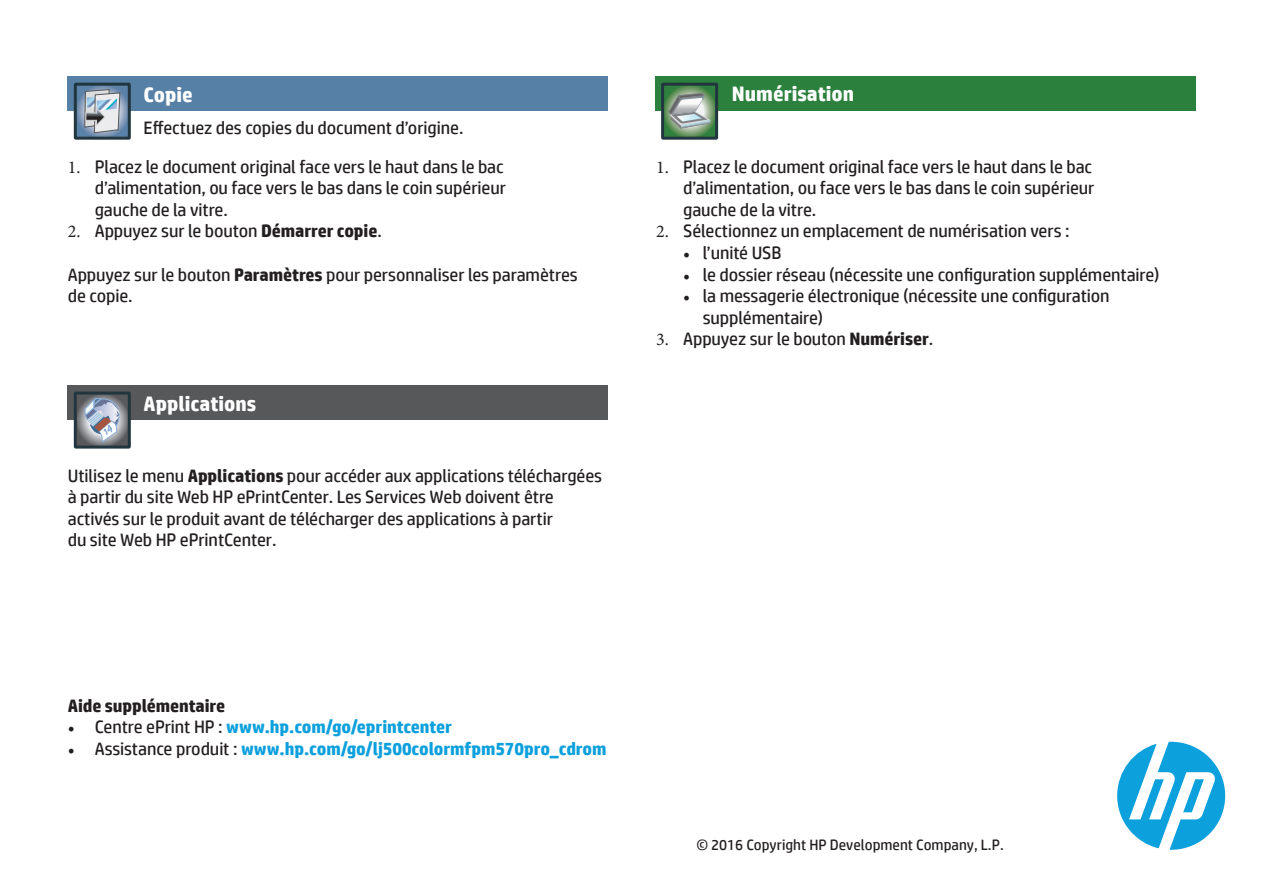
<style>
.page{position:relative;width:1263px;height:893px;background:#fff}
.page>*{position:absolute;margin:0;border:0;box-sizing:border-box;transform-origin:0 0}
.t1{font:700 21px "HP Simplified";color:#fff}
.t2{font:18px/21.6px "HP Simplified";letter-spacing:-.005em;color:#231f20}
.t3{font:700 18px "HP Simplified";letter-spacing:-.005em;color:#0ca0dd}
.t4{font:700 18px "HP Simplified";letter-spacing:-.005em;color:#231f20}
.Language_10{font:15px "HP Simplified";color:#231f20}
.s1{font-family:"Minion Pro"}
.s2{font-weight:700}
.s3{font-family:"Minion Pro";font-weight:400;color:#231f20}
.s4{font-weight:400;color:#231f20}
</style>
<div class="page">
<div style="left:655px;top:77px;width:540px;height:34px;background:#2c803d"></div>
<div style="left:68px;top:77px;width:540px;height:34px;background:#5680a6"></div>
<div style="left:68px;top:386px;width:540px;height:34px;background:#57585a"></div>
<div style="left:661px;top:83px;width:57px;height:57px;border:3px solid #22363f"></div>
<svg style="left:663px;top:84px;width:54px;height:54px;background:#78987f"></svg>
<div style="left:74px;top:83px;width:57px;height:57px;border:3px solid #22363f"></div>
<svg style="left:75px;top:84px;width:54px;height:54px;background:#899cae"></svg>
<div style="left:74px;top:392px;width:57px;height:57px;border:3px solid #22363f"></div>
<svg style="left:75px;top:393px;width:54px;height:54px;background:#878c96"></svg>
<svg style="left:1117px;top:742px;width:108px;height:108px"></svg>
<p class="t1" style="left:144px;top:81px;width:51px">Copie</p>
<p class="t2" style="left:144px;top:117px;width:321px">Effectuez des copies du document d’origine.</p>
<p class="t2" style="left:95px;top:155px;width:413px;text-indent:-27px"><span class="s1">1.</span> Placez le document original face vers le haut dans le bac d’alimentation, ou face vers le bas dans le coin supérieur gauche de la vitre.</p>
<p class="t2" style="left:68px;top:220px;width:316px"><span class="s1">2.</span> Appuyez sur le bouton <span class="s2">Démarrer copie</span>.</p>
<p class="t2" style="left:68px;top:263px;width:511px">Appuyez sur le bouton <span class="s2">Paramètres</span> pour personnaliser les paramètres de copie.</p>
<p class="t1" style="left:144px;top:390px;width:114px">Applications</p>
<p class="t2" style="left:68px;top:464px;width:536px">Utilisez le menu <span class="s2">Applications</span> pour accéder aux applications téléchargées à partir du site Web HP ePrintCenter. Les Services Web doivent être activés sur le produit avant de télécharger des applications à partir<br>du site Web HP ePrintCenter.</p>
<p class="t1" style="left:732px;top:80px;width:124px">Numérisation</p>
<p class="t2" style="left:683px;top:155px;width:413px;text-indent:-27px"><span class="s1">1.</span> Placez le document original face vers le haut dans le bac d’alimentation, ou face vers le bas dans le coin supérieur gauche de la vitre.</p>
<p class="t2" style="left:656px;top:220px;width:415px"><span class="s1">2.</span> Sélectionnez un emplacement de numérisation vers :</p>
<p class="t2" style="left:683px;top:242px;width:100px"><span class="s1">•</span> l’unité USB</p>
<p class="t2" style="left:683px;top:263px;width:478px"><span class="s1">•</span> le dossier réseau (nécessite une configuration supplémentaire)</p>
<p class="t2" style="left:703px;top:285px;width:408px;text-indent:-19px"><span class="s1">•</span> la messagerie électronique (nécessite une configuration supplémentaire)</p>
<p class="t2" style="left:656px;top:328px;width:279px"><span class="s1">3.</span> Appuyez sur le bouton <span class="s2">Numériser</span>.</p>
<p class="t4" style="left:68px;top:693px;width:159px">Aide supplémentaire</p>
<p class="t3" style="left:68px;top:715px;width:386px"><span class="s3">•</span> <span class="s4">Centre ePrint HP :</span> www.hp.com/go/eprintcenter</p>
<p class="t3" style="left:68px;top:737px;width:540px"><span class="s3">•</span> <span class="s4">Assistance produit :</span> www.hp.com/go/lj500colormfpm570pro_cdrom</p>
<p class="Language_10" style="left:696px;top:835px;width:309px">© 2016 Copyright HP Development Company, L.P.</p>
</div>
